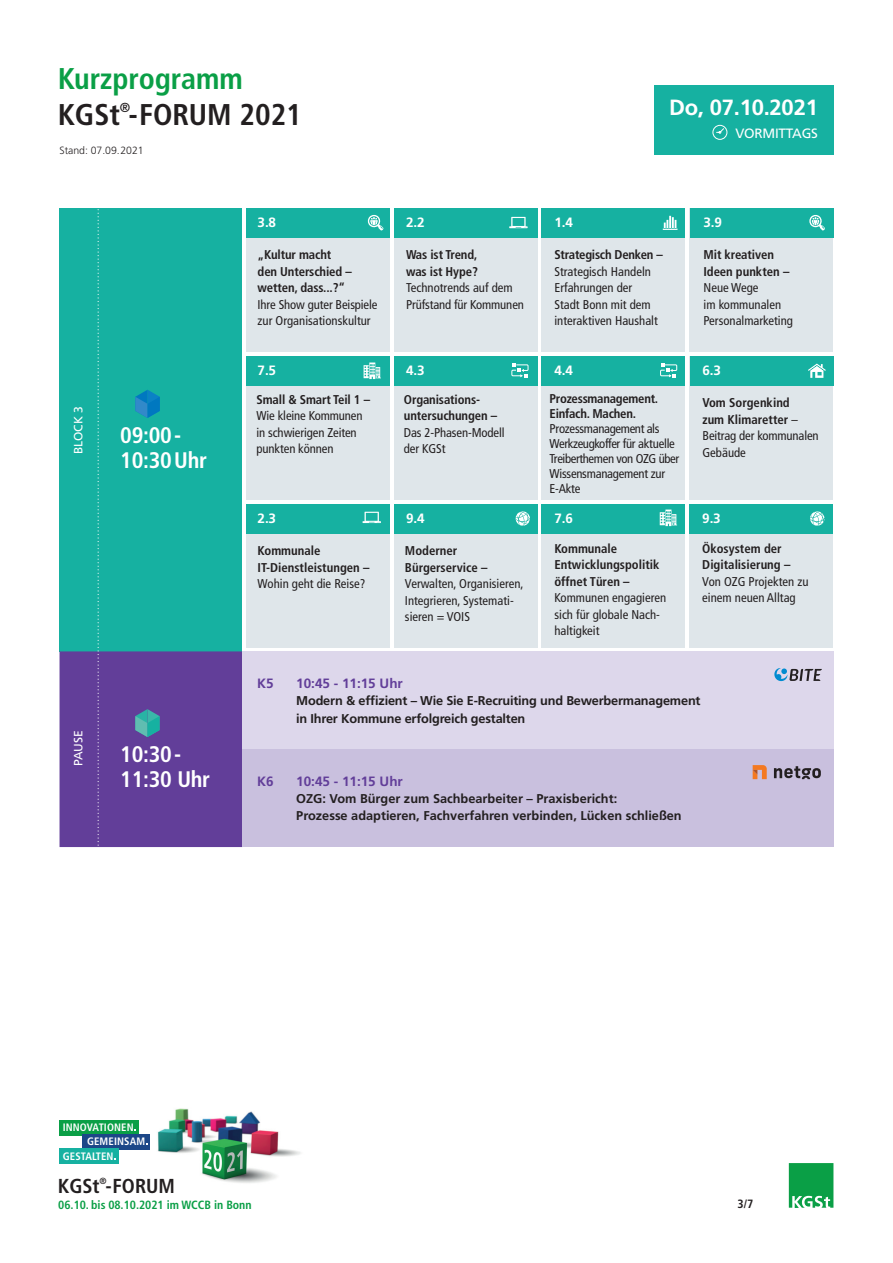
<style>
.page{position:relative;width:893px;height:1263px;background:#fff}
.page>*{position:absolute;margin:0;border:0;box-sizing:border-box;transform-origin:0 0}
.t1{font:700 condensed 30px "Frutiger";color:#231f20}
.t2{font:700 condensed 30px "Frutiger";color:#0a9f46}
.t3{font:700 condensed 22.5px/25.5px "Frutiger";letter-spacing:-.01em;color:#fff}
.t4{font:700 22.05px "Frutiger";letter-spacing:-.01em;color:#fff}
.t5{font:700 condensed 20.25px "Frutiger";color:#231f20}
.t6{font:700 13.5px "Frutiger";color:#fff}
.t7{font:700 13.5px "Frutiger";color:#623e99}
.t8{font:13.5px "Frutiger";letter-spacing:-.02em;color:#fff}
.t9{font:700 condensed 13.05px "Frutiger";color:#231f20}
.t10{font:condensed 12.75px/16.5px "Frutiger";color:#231f20}
.t11{font:700 condensed 12.75px/16.5px "Frutiger";letter-spacing:-.01em;color:#231f20}
.t12{font:700 12.75px/17.2px "Frutiger";color:#231f20}
.t13{font:condensed 12.75px/15px "Frutiger";letter-spacing:-.03em;color:#231f20}
.t14{font:12px "Frutiger";letter-spacing:-.01em;color:#fff}
.t15{font:700 condensed 12px "Frutiger";color:#231f20}
.t16{font:700 condensed 11.85px "Frutiger";letter-spacing:-.005em;color:#0a9f46}
.t17{font:700 condensed 10.8px "Frutiger";letter-spacing:.01em;color:#fff}
.t18{font:300 10.5px "Frutiger";letter-spacing:-.005em;color:#231f20}
.t19{font:700 condensed 9px "Frutiger";color:#231f20}
.s1{font-weight:700}
</style>
<div class="page">
<svg style="left:789px;top:1163px;width:44px;height:45px;background:#26a95b"></svg>
<div style="left:242px;top:651px;width:591px;height:98px;background:#ddd7eb"></div>
<div style="left:242px;top:749px;width:591px;height:98px;background:#c9c0de"></div>
<div style="left:246px;top:208px;width:144px;height:144px;background:#dfe6ea"></div>
<div style="left:394px;top:208px;width:143px;height:144px;background:#dfe6ea"></div>
<div style="left:541px;top:208px;width:144px;height:144px;background:#dfe6ea"></div>
<div style="left:689px;top:208px;width:144px;height:144px;background:#dfe6ea"></div>
<div style="left:246px;top:208px;width:144px;height:29px;background:#16b1a1"></div>
<div style="left:394px;top:208px;width:144px;height:29px;background:#16b1a1"></div>
<div style="left:542px;top:208px;width:143px;height:29px;background:#16b1a1"></div>
<div style="left:690px;top:208px;width:143px;height:29px;background:#16b1a1"></div>
<svg style="left:367px;top:215px;width:17px;height:16px"></svg>
<svg style="left:809px;top:215px;width:16px;height:16px"></svg>
<div style="left:246px;top:356px;width:144px;height:144px;background:#dfe6ea"></div>
<div style="left:394px;top:356px;width:143px;height:144px;background:#dfe6ea"></div>
<div style="left:541px;top:356px;width:144px;height:144px;background:#dfe6ea"></div>
<div style="left:689px;top:356px;width:144px;height:144px;background:#dfe6ea"></div>
<div style="left:246px;top:356px;width:144px;height:29px;background:#16b1a1"></div>
<div style="left:394px;top:356px;width:144px;height:29px;background:#16b1a1"></div>
<div style="left:542px;top:356px;width:143px;height:29px;background:#16b1a1"></div>
<div style="left:690px;top:356px;width:143px;height:29px;background:#16b1a1"></div>
<div style="left:246px;top:504px;width:144px;height:144px;background:#dfe6ea"></div>
<div style="left:394px;top:504px;width:143px;height:144px;background:#dfe6ea"></div>
<div style="left:541px;top:504px;width:144px;height:144px;background:#dfe6ea"></div>
<div style="left:689px;top:504px;width:144px;height:144px;background:#dfe6ea"></div>
<div style="left:246px;top:504px;width:144px;height:29px;background:#16b1a1"></div>
<div style="left:394px;top:504px;width:144px;height:29px;background:#16b1a1"></div>
<div style="left:542px;top:504px;width:143px;height:29px;background:#16b1a1"></div>
<div style="left:689px;top:504px;width:144px;height:29px;background:#16b1a1"></div>
<svg style="left:516px;top:511px;width:14px;height:15px"></svg>
<svg style="left:511px;top:363px;width:18px;height:15px"></svg>
<svg style="left:660px;top:363px;width:17px;height:15px"></svg>
<svg style="left:509px;top:217px;width:19px;height:11px"></svg>
<svg style="left:362px;top:512px;width:19px;height:11px"></svg>
<svg style="left:364px;top:362px;width:17px;height:17px"></svg>
<svg style="left:660px;top:510px;width:17px;height:16px"></svg>
<svg style="left:60px;top:208px;width:182px;height:640px;background:#2d8e9f"></svg>
<div style="left:654px;top:85px;width:179px;height:69px;background:#16b1a1"></div>
<svg style="left:712px;top:124px;width:16px;height:16px"></svg>
<svg style="left:774px;top:668px;width:48px;height:13px"></svg>
<img style="left:157px;top:1108px;width:144px;height:75px">
<div style="left:59px;top:1120px;width:80px;height:16px;background:#0a9f46"></div>
<div style="left:82px;top:1134px;width:68px;height:16px;background:#1c4788"></div>
<div style="left:59px;top:1148px;width:60px;height:16px;background:#16b1a1"></div>
<svg style="left:663px;top:216px;width:14px;height:14px"></svg>
<svg style="left:808px;top:364px;width:18px;height:14px"></svg>
<svg style="left:810px;top:511px;width:14px;height:15px"></svg>
<svg style="left:774px;top:766px;width:47px;height:13px"></svg>
<svg style="left:753px;top:765px;width:14px;height:14px"></svg>
<h1 class="t2" style="left:58px;top:61px;width:187px">Kurzprogramm</h1>
<p class="t9" style="left:120px;top:100px;width:12px">®</p>
<p class="t18" style="left:60px;top:145px;width:86px">Stand: 07.09.2021</p>
<h1 class="t1" style="left:58px;top:97px;width:246px">KGSt -FORUM 2021</h1>
<h3 class="t4" style="left:669px;top:94px;width:150px">Do, 07.10.2021</h3>
<p class="t8" style="left:736px;top:125px;width:84px">VORMITTAGS</p>
<p class="t6" style="left:258px;top:215px;width:20px">3.8</p>
<p class="t6" style="left:406px;top:215px;width:20px">2.2</p>
<p class="t6" style="left:554px;top:215px;width:20px">1.4</p>
<p class="t6" style="left:704px;top:215px;width:20px">3.9</p>
<p class="t11" style="left:258px;top:246px;width:96px">„Kultur macht den Unterschied – wetten, dass...?“</p>
<p class="t10" style="left:258px;top:296px;width:121px">Ihre Show guter Beispiele zur Organisationskultur</p>
<p class="t11" style="left:406px;top:246px;width:73px">Was ist Trend, was ist Hype?</p>
<p class="t10" style="left:406px;top:280px;width:119px">Technotrends auf dem<br>Prüfstand für Kommunen</p>
<p class="t11" style="left:554px;top:246px;width:110px">Strategisch Denken –</p>
<p class="t10" style="left:554px;top:263px;width:105px">Strategisch Handeln<br>Erfahrungen der<br>Stadt Bonn mit dem interaktiven Haushalt</p>
<p class="t11" style="left:704px;top:246px;width:87px">Mit kreativen<br>Ideen punkten –</p>
<p class="t10" style="left:704px;top:280px;width:91px">Neue Wege<br>im kommunalen<br>Personalmarketing</p>
<p class="t14" style="left:71px;top:454px;width:49px;rotate:-90deg">BLOCK 3</p>
<h2 class="t3" style="left:120px;top:422px;width:89px">09:00-<br>10:30Uhr</h2>
<p class="t14" style="left:71px;top:766px;width:37px;rotate:-90deg">PAUSE</p>
<h2 class="t3" style="left:120px;top:741px;width:92px">10:30-<br>11:30 Uhr</h2>
<p class="t6" style="left:258px;top:363px;width:20px">7.5</p>
<p class="t6" style="left:406px;top:363px;width:20px">4.3</p>
<p class="t6" style="left:554px;top:363px;width:20px">4.4</p>
<p class="t6" style="left:702px;top:363px;width:20px">6.3</p>
<p class="t11" style="left:257px;top:391px;width:115px">Small &amp; Smart Teil 1 –</p>
<p class="t10" style="left:257px;top:408px;width:108px">Wie kleine Kommunen in schwierigen Zeiten punkten können</p>
<p class="t11" style="left:404px;top:391px;width:95px">Organisations&shy;untersuchungen –</p>
<p class="t10" style="left:404px;top:424px;width:102px">Das 2-Phasen-Modell der KGSt</p>
<p class="t11" style="left:550px;top:391px;width:110px;line-height:15px">Prozessmanagement.<br>Einfach. Machen.</p>
<p class="t13" style="left:550px;top:421px;width:131px">Prozessmanagement als<br>Werkzeugkoffer für aktuelle<br>Treiberthemen von OZG über<br>Wissensmanagement zur<br>E-Akte</p>
<p class="t10" style="left:702px;top:394px;width:118px"><span class="s1">Vom Sorgenkind<br>zum Klimaretter</span> –<br>Beitrag der kommunalen<br>Gebäude</p>
<p class="t6" style="left:258px;top:511px;width:20px">2.3</p>
<p class="t6" style="left:406px;top:511px;width:20px">9.4</p>
<p class="t6" style="left:554px;top:511px;width:20px">7.6</p>
<p class="t6" style="left:702px;top:511px;width:20px">9.3</p>
<p class="t11" style="left:258px;top:542px;width:113px">Kommunale<br>IT-Dienstleistungen –</p>
<p class="t10" style="left:258px;top:575px;width:109px">Wohin geht die Reise?</p>
<p class="t11" style="left:405px;top:542px;width:84px">Moderner<br>Bürgerservice –</p>
<p class="t10" style="left:405px;top:575px;width:120px">Verwalten, Organisieren,<br>Integrieren, Systemati&shy;sieren = VOIS</p>
<p class="t11" style="left:554px;top:540px;width:107px">Kommunale<br>Entwicklungspolitik öffnet Türen –</p>
<p class="t10" style="left:554px;top:589px;width:113px">Kommunen engagieren sich für globale Nach&shy;haltigkeit</p>
<p class="t11" style="left:702px;top:540px;width:90px">Ökosystem der<br>Digitalisierung –</p>
<p class="t10" style="left:702px;top:573px;width:108px">Von OZG Projekten zu einem neuen Alltag</p>
<p class="t7" style="left:257px;top:675px;width:18px">K5</p>
<p class="t7" style="left:296px;top:675px;width:108px">10:45 - 11:15 Uhr</p>
<p class="t12" style="left:296px;top:692px;width:406px">Modern &amp; effizient – Wie Sie E-Recruiting und Bewerbermanagement in Ihrer Kommune erfolgreich gestalten</p>
<p class="t7" style="left:257px;top:773px;width:18px">K6</p>
<p class="t7" style="left:296px;top:773px;width:108px">10:45 - 11:15 Uhr</p>
<p class="t12" style="left:296px;top:790px;width:387px">OZG: Vom Bürger zum Sachbearbeiter – Praxisbericht:<br>Prozesse adaptieren, Fachverfahren verbinden, Lücken schließen</p>
<p class="t17" style="left:63px;top:1121px;width:72px">INNOVATIONEN</p>
<p class="t17" style="left:87px;top:1135px;width:60px">GEMEINSAM</p>
<p class="t17" style="left:63px;top:1150px;width:52px">GESTALTEN</p>
<p class="t19" style="left:100px;top:1176px;width:9px">®</p>
<p class="t16" style="left:58px;top:1197px;width:195px">06.10. bis 08.10.2021 im WCCB in Bonn</p>
<h3 class="t5" style="left:58px;top:1174px;width:119px">KGSt -FORUM</h3>
<p class="t15" style="left:738px;top:1196px;width:17px">3/7</p>
</div>
